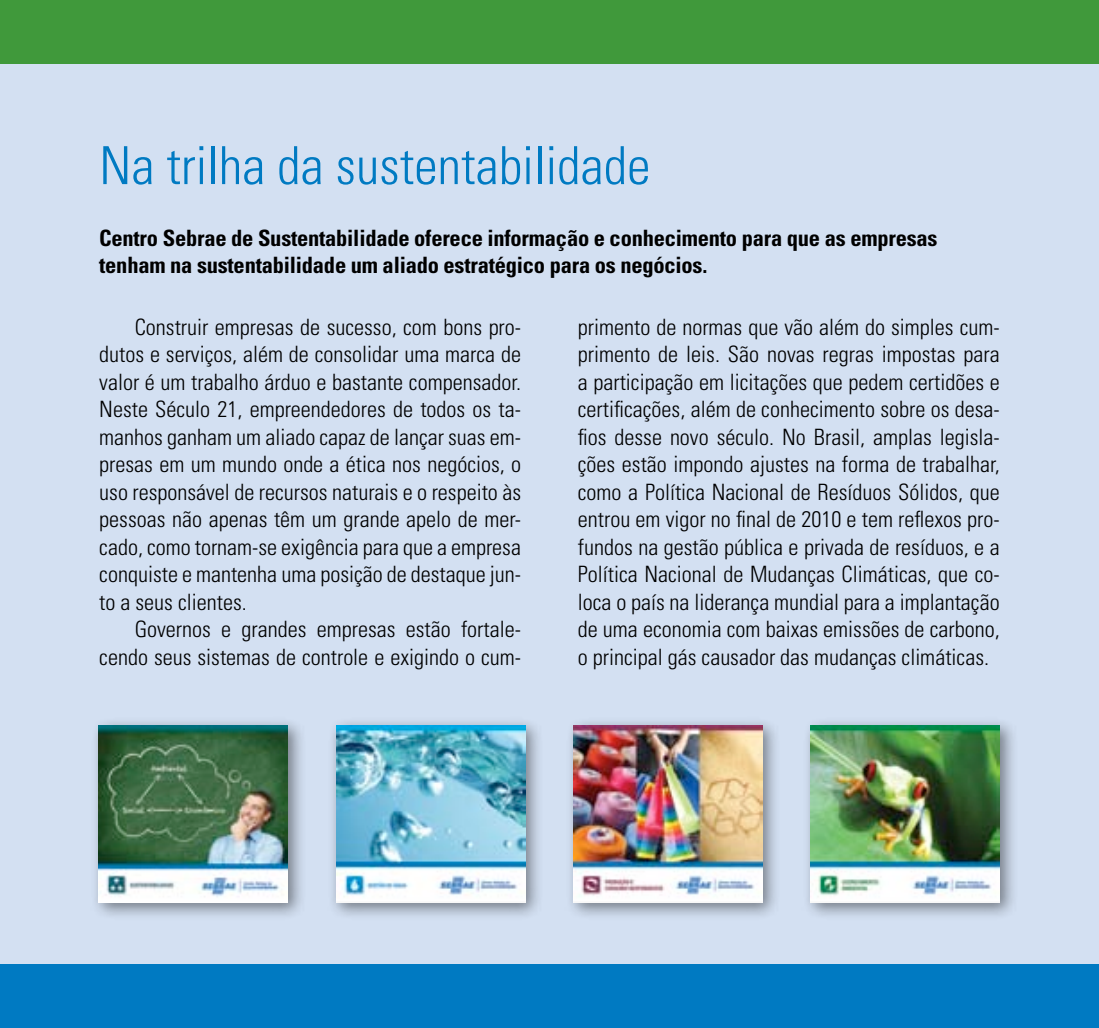
<style>
.page{position:relative;width:1099px;height:1028px;background:#fff}
.page>*{position:absolute;margin:0;border:0;box-sizing:border-box;transform-origin:0 0}
.Tit_cap{font:300 condensed 52.5px "Univers";color:#007ac2}
.Txt{font:300 condensed 22.5px/27.5px "Univers";color:#000;text-align:justify}
.Sub_sub{font:700 condensed 22.5px/27.5px "Univers";letter-spacing:-.01em;color:#000}
</style>
<div class="page">
<div style="left:0;top:64px;width:1098px;height:900px;background:#d3e0f2"></div>
<div style="left:0;top:964px;width:1098px;height:64px;background:#007ac2"></div>
<div style="left:0;top:0;width:1098px;height:64px;background:#40993b"></div>
<div style="left:564px;top:716px;width:216px;height:204px;background:#000;opacity:.45"></div>
<img style="left:573px;top:725px;width:189px;height:177px">
<div style="left:327px;top:716px;width:216px;height:204px;background:#000;opacity:.45"></div>
<img style="left:336px;top:725px;width:189px;height:177px">
<div style="left:801px;top:716px;width:216px;height:204px;background:#000;opacity:.45"></div>
<img style="left:810px;top:725px;width:189px;height:177px">
<div style="left:90px;top:716px;width:216px;height:204px;background:#000;opacity:.45"></div>
<img style="left:99px;top:725px;width:189px;height:177px">
<p class="Tit_cap" style="left:99px;top:134px;width:552px">Na trilha da sustentabilidade</p>
<p class="Sub_sub" style="left:99px;top:224px;width:839px">Centro Sebrae de Sustentabilidade oferece informação e conhecimento para que as empresas tenham na sustentabilidade um aliado estratégico para os negócios.</p>
<p class="Txt" style="left:99px;top:313px;width:423px;text-indent:35px">Construir empresas de sucesso, com bons pro&shy;dutos e serviços, além de consolidar uma marca de valor é um trabalho árduo e bastante compensador.<br>Neste Século 21, empreendedores de todos os ta&shy;manhos ganham um aliado capaz de lançar suas em&shy;presas em um mundo onde a ética nos negócios, o uso responsável de recursos naturais e o respeito às pessoas não apenas têm um grande apelo de mer&shy;cado, como tornam-se exigência para que a empresa conquiste e mantenha uma posição de destaque jun&shy;to a seus clientes.</p>
<p class="Txt" style="left:99px;top:615px;width:423px;text-align:right">Governos e grandes empresas estão fortale&shy;cendo seus sistemas de controle e exigindo o cum-</p>
<p class="Txt" style="left:578px;top:313px;width:423px">primento de normas que vão além do simples cum&shy;primento de leis. São novas regras impostas para a participação em licitações que pedem certidões e certificações, além de conhecimento sobre os desa&shy;fios desse novo século. No Brasil, amplas legisla&shy;ções estão impondo ajustes na forma de trabalhar, como a Política Nacional de Resíduos Sólidos, que entrou em vigor no final de 2010 e tem reflexos pro&shy;fundos na gestão pública e privada de resíduos, e a Política Nacional de Mudanças Climáticas, que co&shy;loca o país na liderança mundial para a implantação de uma economia com baixas emissões de carbono, o principal gás causador das mudanças climáticas.</p>
</div>
